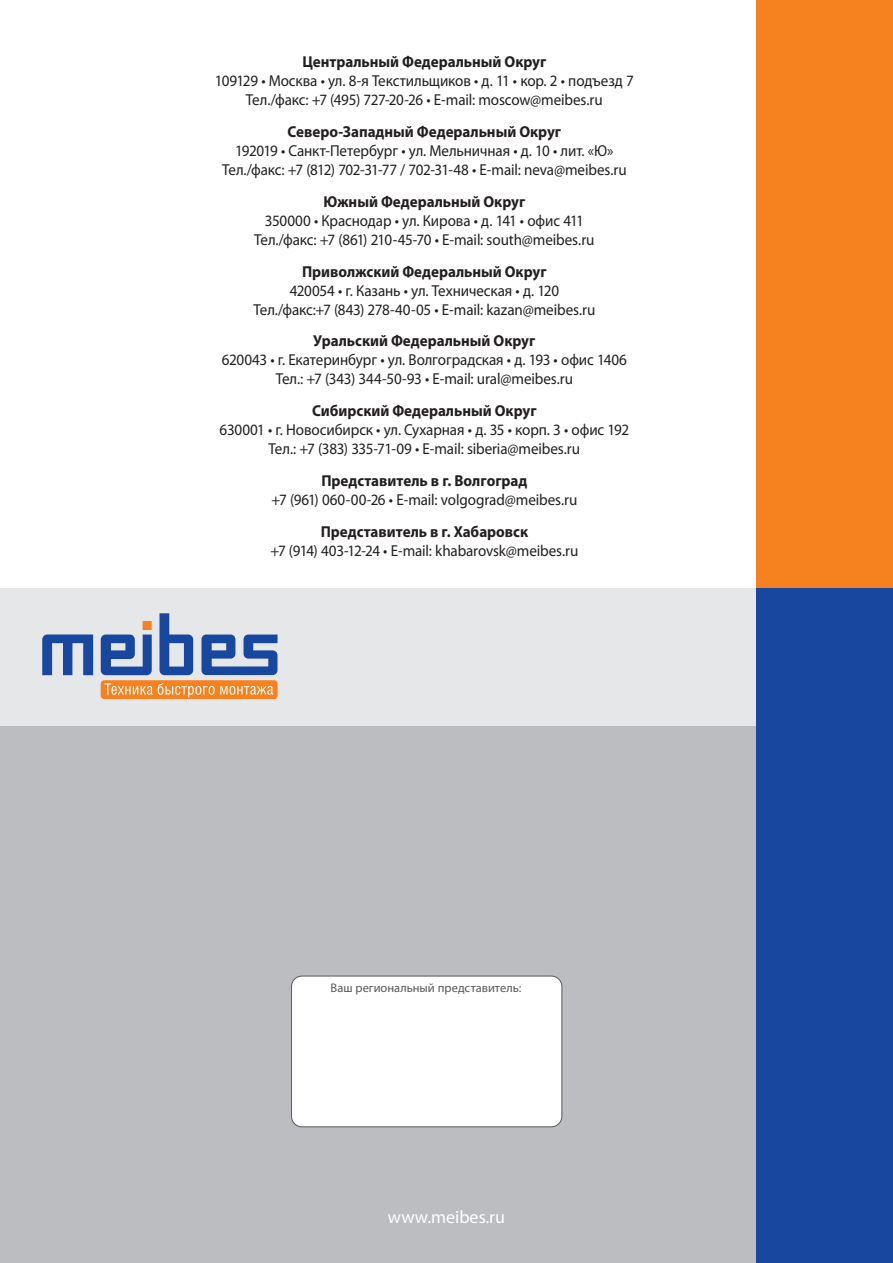
<style>
.page{position:relative;width:893px;height:1263px;background:#fff}
.page>*{position:absolute;margin:0;border:0;box-sizing:border-box;transform-origin:0 0}
.t1{font:18px "Myriad Pro";color:#fff}
.t2{font:15.9px/19px "Myriad Pro";letter-spacing:-.01em;color:#231f20;text-align:center;scale:.95 1}
.t3{font:700 15.9px "Myriad Pro";color:#231f20;scale:.95 1}
.t4{font:12.45px "Myriad Pro";color:#58595b}
</style>
<div class="page">
<div style="left:755px;top:0;width:138px;height:588px;background:#f5821f"></div>
<div style="left:755px;top:588px;width:138px;height:675px;background:#17479e"></div>
<div style="left:0;top:725px;width:755px;height:538px;background:#bbbdc0"></div>
<div style="left:0;top:588px;width:755px;height:137px;background:#e6e7e8"></div>
<div style="left:143px;top:621px;width:9px;height:9px;background:#f5821f"></div>
<svg style="left:42px;top:635px;width:51px;height:40px"></svg>
<svg style="left:101px;top:635px;width:51px;height:40px"></svg>
<svg style="left:159px;top:613px;width:34px;height:62px"></svg>
<svg style="left:201px;top:635px;width:76px;height:40px"></svg>
<div style="left:101px;top:680px;width:177px;height:19px;background:#f5821f;border-radius:4px"></div>
<svg style="left:104px;top:683px;width:169px;height:14px"></svg>
<div style="left:291px;top:976px;width:271px;height:151px;background:#fff;border-radius:11px"></div>
<div style="left:291px;top:976px;width:271px;height:151px;border:1px solid #58595b;border-radius:11px"></div>
<p class="t3" style="left:302px;top:56px;width:258px">Центральный Федеральный Округ</p>
<p class="t2" style="left:215px;top:73px;width:442px">109129 • Москва • ул. 8-я Текстильщиков • д. 11 • кор. 2 • подъезд 7<br>Тел./факс: +7 (495) 727-20-26 • E-mail: moscow@meibes.ru</p>
<p class="t3" style="left:287px;top:126px;width:290px">Северо-Западный Федеральный Округ</p>
<p class="t2" style="left:222px;top:143px;width:427px">192019 • Санкт-Петербург • ул. Мельничная • д. 10 • лит. «Ю»<br>Тел./факс: +7 (812) 702-31-77 / 702-31-48 • E-mail: neva@meibes.ru</p>
<p class="t3" style="left:323px;top:195px;width:214px">Южный Федеральный Округ</p>
<p class="t2" style="left:254px;top:213px;width:360px">350000 • Краснодар • ул. Кирова • д. 141 • офис 411<br>Тел./факс: +7 (861) 210-45-70 • E-mail: south@meibes.ru</p>
<p class="t3" style="left:302px;top:265px;width:259px">Приволжский Федеральный Округ</p>
<p class="t2" style="left:253px;top:282px;width:361px">420054 • г. Казань • ул. Техническая • д. 120<br>Тел./факс:+7 (843) 278-40-05 • E-mail: kazan@meibes.ru</p>
<p class="t3" style="left:313px;top:335px;width:235px">Уральский Федеральный Округ</p>
<p class="t2" style="left:222px;top:352px;width:428px">620043 • г. Екатеринбург • ул. Волгоградская • д. 193 • офис 1406<br>Тел.: +7 (343) 344-50-93 • E-mail: ural@meibes.ru</p>
<p class="t3" style="left:312px;top:405px;width:238px">Сибирский Федеральный Округ</p>
<p class="t2" style="left:220px;top:422px;width:432px">630001 • г. Новосибирск • ул. Сухарная • д. 35 • корп. 3 • офис 192<br>Тел.: +7 (383) 335-71-09 • E-mail: siberia@meibes.ru</p>
<p class="t3" style="left:321px;top:475px;width:218px">Представитель в г. Волгоград</p>
<p class="t2" style="left:271px;top:492px;width:324px">+7 (961) 060-00-26 • E-mail: volgograd@meibes.ru</p>
<p class="t3" style="left:321px;top:525px;width:220px">Представитель в г. Хабаровск</p>
<p class="t2" style="left:270px;top:542px;width:326px">+7 (914) 403-12-24 • E-mail: khabarovsk@meibes.ru</p>
<p class="t4" style="left:331px;top:983px;width:192px">Ваш региональный представитель:</p>
<p class="t1" style="left:388px;top:1210px;width:119px">www.meibes.ru</p>
</div>
